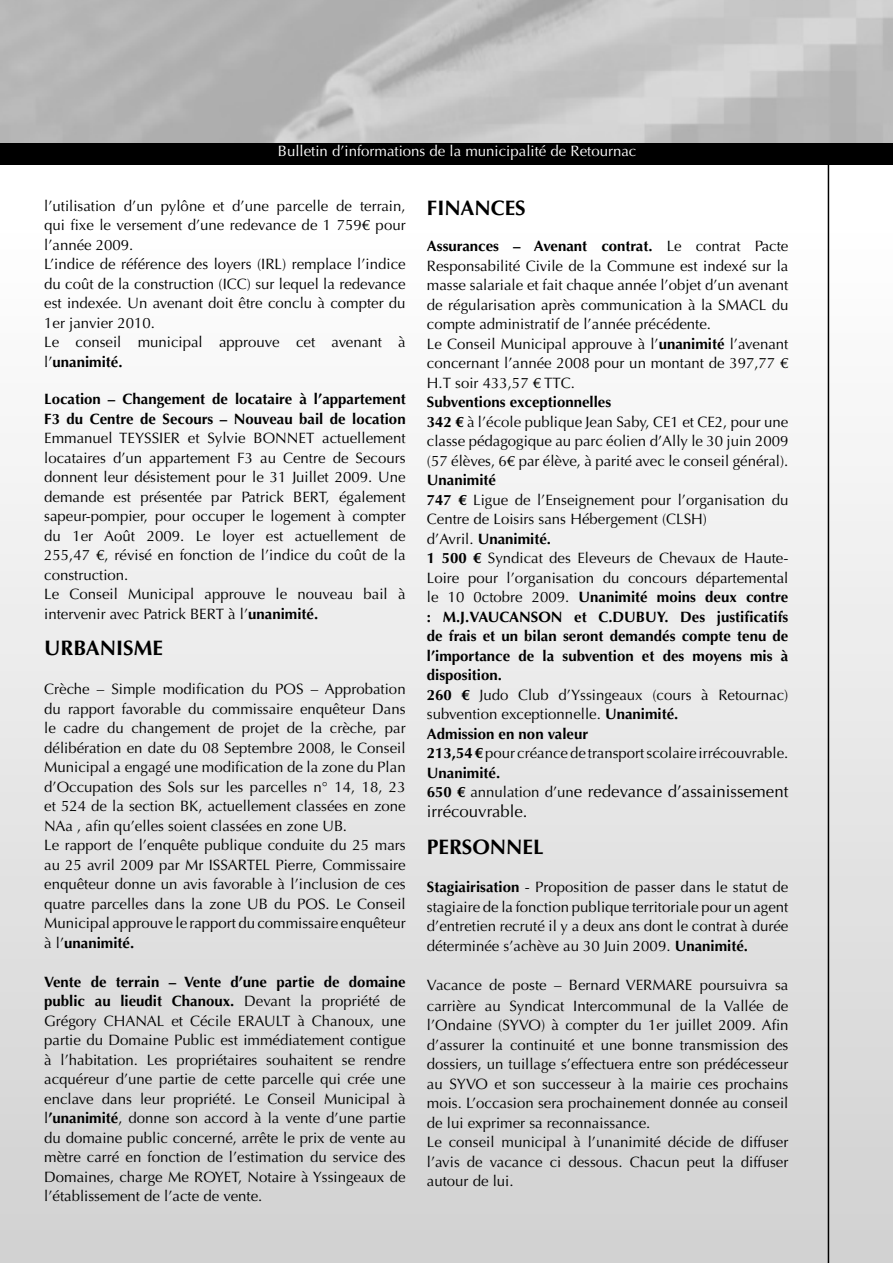
<style>
.page{position:relative;width:893px;height:1263px;background:#fff}
.page>*{position:absolute;margin:0;border:0;box-sizing:border-box;transform-origin:0 0}
.t1{font:700 21px "Optima LT Std";color:#000}
.t2{font:16.8px/19.5px "Optima LT Std";color:#000}
.t3{font:15px/19.5px "Optima LT Std";color:#000}
.t4{font:700 15px/19.5px "Optima LT Std";color:#000}
.t5{font:15px "Optima LT Std";color:#fff}
.s1{font-weight:700}
.s2{font-weight:700;font-size:15px}
.s3{font-size:15px}
</style>
<div class="page">
<div style="left:0;top:219px;width:893px;height:1044px;background:linear-gradient(to bottom,#fff,#d1d1d1)"></div>
<div style="left:0;top:143px;width:893px;height:21px;background:#000"></div>
<hr style="left:828px;top:160px;width:1px;height:1103px;background:#000">
<p class="t5" style="left:278px;top:144px;width:360px">Bulletin d’informations de la municipalité de Retournac</p>
<p class="t3" style="left:44px;top:197px;width:363px">l’utilisation d’un pylône et d’une parcelle de terrain, qui fixe le versement d’une redevance de 1 759€ pour l’année 2009.<br>L’indice de référence des loyers (IRL) remplace l’indice du coût de la construction (ICC) sur lequel la redevance est indexée. Un avenant doit être conclu à compter du 1er janvier 2010.<br>Le conseil municipal approuve cet avenant à l’<span class="s1">unanimité.</span></p>
<p class="t4" style="left:44px;top:391px;width:363px">Location – Changement de locataire à l’appartement<br>F3 du Centre de Secours – Nouveau bail de location</p>
<p class="t3" style="left:44px;top:430px;width:363px">Emmanuel TEYSSIER et Sylvie BONNET actuellement locataires d’un appartement F3 au Centre de Secours donnent leur désistement pour le 31 Juillet 2009. Une demande est présentée par Patrick BERT, également sapeur-pompier, pour occuper le logement à compter du 1er Août 2009. Le loyer est actuellement de 255,47 €, révisé en fonction de l’indice du coût de la construction.<br>Le Conseil Municipal approuve le nouveau bail à intervenir avec Patrick BERT à l’<span class="s1">unanimité.</span></p>
<h1 class="t1" style="left:44px;top:639px;width:120px">URBANISME</h1>
<p class="t3" style="left:44px;top:681px;width:363px">Crèche – Simple modification du POS – Approbation du rapport favorable du commissaire enquêteur Dans le cadre du changement de projet de la crèche, par délibération en date du 08 Septembre 2008, le Conseil Municipal a engagé une modification de la zone du Plan d’Occupation des Sols sur les parcelles n° 14, 18, 23 et 524 de la section BK, actuellement classées en zone NAa , afin qu’elles soient classées en zone UB.<br>Le rapport de l’enquête publique conduite du 25 mars au 25 avril 2009 par Mr ISSARTEL Pierre, Commissaire enquêteur donne un avis favorable à l’inclusion de ces quatre parcelles dans la zone UB du POS. Le Conseil Municipal approuve le rapport du commissaire enquêteur à l’<span class="s1">unanimité.</span></p>
<p class="t3" style="left:44px;top:973px;width:363px;text-align:justify"><span class="s1">Vente de terrain – Vente d’une partie de domaine public au lieudit Chanoux.</span> Devant la propriété de Grégory CHANAL et Cécile ERAULT à Chanoux, une partie du Domaine Public est immédiatement contigue à l’habitation. Les propriétaires souhaitent se rendre acquéreur d’une partie de cette parcelle qui crée une enclave dans leur propriété. Le Conseil Municipal à l<span class="s1">’unanimité</span>, donne son accord à la vente d’une partie du domaine public concerné, arrête le prix de vente au mètre carré en fonction de l’estimation du service des Domaines, charge Me ROYET, Notaire à Yssingeaux de l’établissement de l’acte de vente.</p>
<h1 class="t1" style="left:427px;top:200px;width:100px">FINANCES</h1>
<p class="t3" style="left:427px;top:238px;width:363px"><span class="s1">Assurances – Avenant contrat.</span> Le contrat Pacte Responsabilité Civile de la Commune est indexé sur la masse salariale et fait chaque année l’objet d’un avenant de régularisation après communication à la SMACL du compte administratif de l’année précédente.<br>Le Conseil Municipal approuve à l’<span class="s1">unanimité</span> l’avenant concernant l’année 2008 pour un montant de 397,77 € H.T soir 433,57 € TTC.</p>
<p class="t3" style="left:427px;top:394px;width:363px"><span class="s1">Subventions exceptionnelles<br>342 €</span> à l’école publique Jean Saby, CE1 et CE2, pour une classe pédagogique au parc éolien d’Ally le 30 juin 2009 (57 élèves, 6€ par élève, à parité avec le conseil général).</p>
<p class="t3" style="left:427px;top:472px;width:363px"><span class="s1">Unanimité<br>747 €</span> Ligue de l’Enseignement pour l’organisation du Centre de Loisirs sans Hébergement (CLSH)<br>d’Avril. <span class="s1">Unanimité.<br>1 500 €</span> Syndicat des Eleveurs de Chevaux de Haute-Loire pour l’organisation du concours départemental le 10 0ctobre 2009. <span class="s1">Unanimité moins deux contre : M.J.VAUCANSON et C.DUBUY. Des justificatifs de frais et un bilan seront demandés compte tenu de l’importance de la subvention et des moyens mis à disposition.<br>260 €</span> Judo Club d’Yssingeaux (cours à Retournac) subvention exceptionnelle. <span class="s1">Unanimité.<br>Admission en non valeur<br>213,54 €</span> pour créance de transport scolaire irrécouvrable.<br><span class="s1">Unanimité.</span></p>
<p class="t2" style="left:427px;top:783px;width:363px"><span class="s2">650 €</span> <span class="s3">annulation d’un</span>e redevance d’assainissement irrécouvrable.</p>
<h1 class="t1" style="left:427px;top:839px;width:118px">PERSONNEL</h1>
<p class="t3" style="left:427px;top:879px;width:363px;text-align:justify"><span class="s1">Stagiairisation</span> - Proposition de passer dans le statut de stagiaire de la fonction publique territoriale pour un agent d’entretien recruté il y a deux ans dont le contrat à durée déterminée s’achève au 30 Juin 2009. <span class="s1">Unanimité.</span></p>
<p class="t3" style="left:427px;top:975px;width:363px;line-height:21px">Vacance de poste – Bernard VERMARE poursuivra sa carrière au Syndicat Intercommunal de la Vallée de</p>
<p class="t3" style="left:427px;top:1017px;width:363px">l’Ondaine (SYVO) à compter du 1er juillet 2009. Afin d’assurer la continuité et une bonne transmission des dossiers, un tuillage s’effectuera entre son prédécesseur au SYVO et son successeur à la mairie ces prochains mois. L’occasion sera prochainement donnée au conseil de lui exprimer sa reconnaissance.<br>Le conseil municipal à l’unanimité décide de diffuser l’avis de vacance ci dessous. Chacun peut la diffuser autour de lui.</p>
</div>
